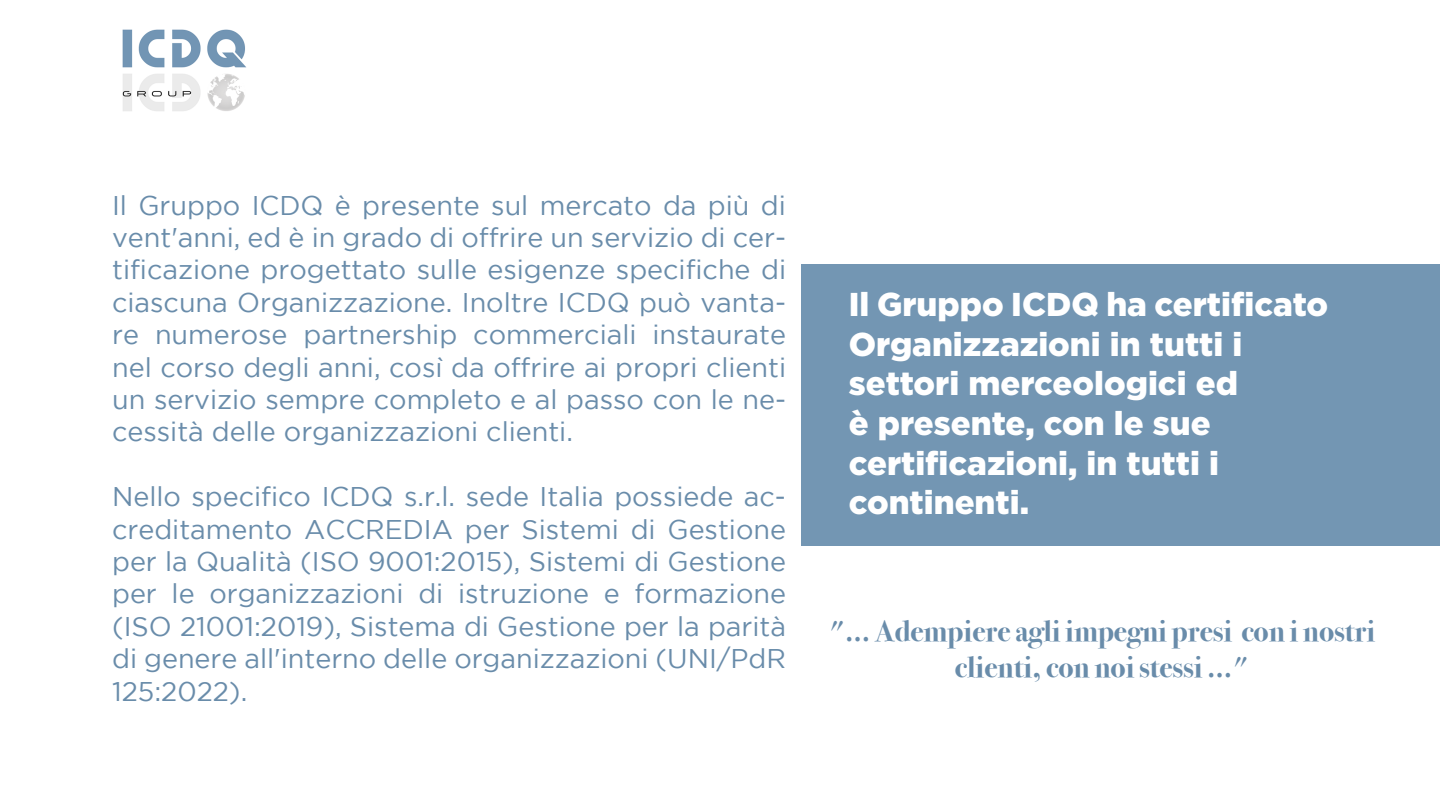
<style>
.page{position:relative;width:1440px;height:810px;background:#fff}
.page>*{position:absolute;margin:0;border:0;box-sizing:border-box;transform-origin:0 0}
.t1{font:900 33px/39.6px "Gotham";color:#fff}
.t2{font:700 30px/36px "Bodoni Svty Two ITCTT";color:#698caa;text-align:center}
.t3{font:27px/32.4px "Gotham";color:#698caa;text-align:justify}
</style>
<div class="page">
<div style="left:801px;top:264px;width:639px;height:282px;background:#7396b3"></div>
<img style="left:122px;top:29px;width:124px;height:82px">
<p class="t3" style="left:112px;top:188px;width:676px">Il Gruppo ICDQ è presente sul mercato da più di vent'anni, ed è in grado di offrire un servizio di cer&shy;tificazione progettato sulle esigenze specifiche di ciascuna Organizzazione. Inoltre ICDQ può vanta&shy;re numerose partnership commerciali instaurate nel corso degli anni, così da offrire ai propri clienti un servizio sempre completo e al passo con le ne&shy;cessità delle organizzazioni clienti.</p>
<p class="t3" style="left:112px;top:480px;width:675px">Nello specifico ICDQ s.r.l. sede Italia possiede ac&shy;creditamento ACCREDIA per Sistemi di Gestione per la Qualità (ISO 9001:2015), Sistemi di Gestione per le organizzazioni di istruzione e formazione (ISO 21001:2019), Sistema di Gestione per la parità di genere all'interno delle organizzazioni (UNI/PdR 125:2022).</p>
<p class="t1" style="left:849px;top:284px;width:481px">Il Gruppo ICDQ ha certificato<br>Organizzazioni in tutti i settori merceologici ed<br>è presente, con le sue certificazioni, in tutti i continenti.</p>
<p class="t2" style="left:828px;top:610px;width:548px">"...Adempiere agli impegni presi con i nostri clienti, con noistessi ..."</p>
</div>
